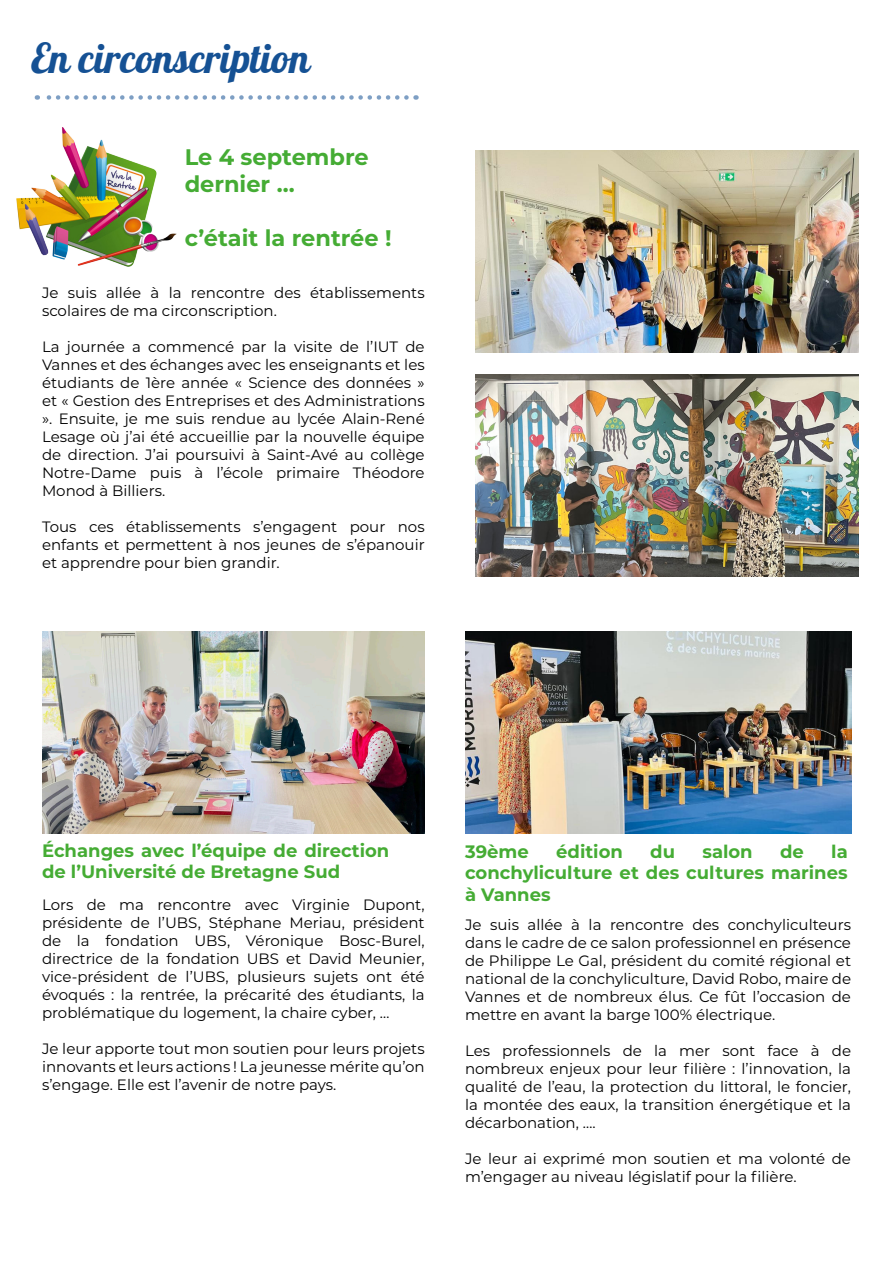
<style>
.page{position:relative;width:893px;height:1263px;background:#fff}
.page>*{position:absolute;margin:0;border:0;box-sizing:border-box;transform-origin:0 0}
.t1{font:40.5px "Pattaya";color:#155194}
.t2{font:700 22.5px/27px "Montserrat";color:#45ac34}
.t3{font:700 18px/21.6px "Montserrat";color:#45ac34;text-align:justify}
.t4{font:15px/18px "Montserrat";color:#000;text-align:justify}
</style>
<div class="page">
<svg style="left:37px;top:95px;width:369px;height:5px"></svg>
<img style="left:465px;top:631px;width:386px;height:203px">
<img style="left:42px;top:631px;width:383px;height:203px">
<img style="left:476px;top:150px;width:382px;height:202px">
<img style="left:476px;top:374px;width:382px;height:203px">
<img style="left:16px;top:127px;width:160px;height:139px">
<p class="t1" style="left:31px;top:32px;width:281px">En circonscription</p>
<p class="t2" style="left:185px;top:143px;width:186px">Le 4 septembre dernier …</p>
<p class="t2" style="left:185px;top:224px;width:208px">c’était la rentrée !</p>
<p class="t4" style="left:42px;top:283px;width:384px">Je suis allée à la rencontre des établissements scolaires de ma circonscription.</p>
<p class="t4" style="left:42px;top:337px;width:384px">La journée a commencé par la visite de l’IUT de Vannes et des échanges avec les enseignants et les étudiants de 1ère année « Science des données » et « Gestion des Entreprises et des Administrations ». Ensuite, je me suis rendue au lycée Alain-René Lesage où j’ai été accueillie par la nouvelle équipe de direction. J’ai poursuivi à Saint-Avé au collège Notre-Dame puis à l’école primaire Théodore Monod à Billiers.</p>
<p class="t4" style="left:42px;top:517px;width:384px">Tous ces établissements s’engagent pour nos enfants et permettent à nos jeunes de s’épanouir et apprendre pour bien grandir.</p>
<p class="t3" style="left:42px;top:838px;width:349px">Échanges avec l’équipe de direction de l’Université de Bretagne Sud</p>
<p class="t4" style="left:42px;top:895px;width:384px">Lors de ma rencontre avec Virginie Dupont, présidente de l’UBS, Stéphane Meriau, président de la fondation UBS, Véronique Bosc-Burel, directrice de la fondation UBS et David Meunier, vice-président de l’UBS, plusieurs sujets ont été évoqués : la rentrée, la précarité des étudiants, la problématique du logement, la chaire cyber, …</p>
<p class="t4" style="left:42px;top:1039px;width:384px">Je leur apporte tout mon soutien pour leurs projets innovants et leurs actions ! La jeunesse mérite qu’on s’engage. Elle est l’avenir de notre pays.</p>
<p class="t3" style="left:465px;top:839px;width:65px">39ème</p>
<p class="t3" style="left:556px;top:839px;width:68px">édition</p>
<p class="t3" style="left:650px;top:839px;width:26px">du</p>
<p class="t3" style="left:702px;top:839px;width:52px">salon</p>
<p class="t3" style="left:780px;top:839px;width:25px">de</p>
<p class="t3" style="left:465px;top:839px;width:384px;text-indent:366px">la conchyliculture et des cultures marines à Vannes</p>
<p class="t4" style="left:465px;top:915px;width:388px">Je suis allée à la rencontre des conchyliculteurs dans le cadre de ce salon professionnel en présence de Philippe Le Gal, président du comité régional et national de la conchyliculture, David Robo, maire de Vannes et de nombreux élus. Ce fût l’occasion de mettre en avant la barge 100% électrique.</p>
<p class="t4" style="left:465px;top:1041px;width:387px">Les professionnels de la mer sont face à de nombreux enjeux pour leur filière : l’innovation, la qualité de l’eau, la protection du littoral, le foncier, la montée des eaux, la transition énergétique et la décarbonation, ….</p>
<p class="t4" style="left:465px;top:1149px;width:387px">Je leur ai exprimé mon soutien et ma volonté de m’engager au niveau législatif pour la filière.</p>
</div>
